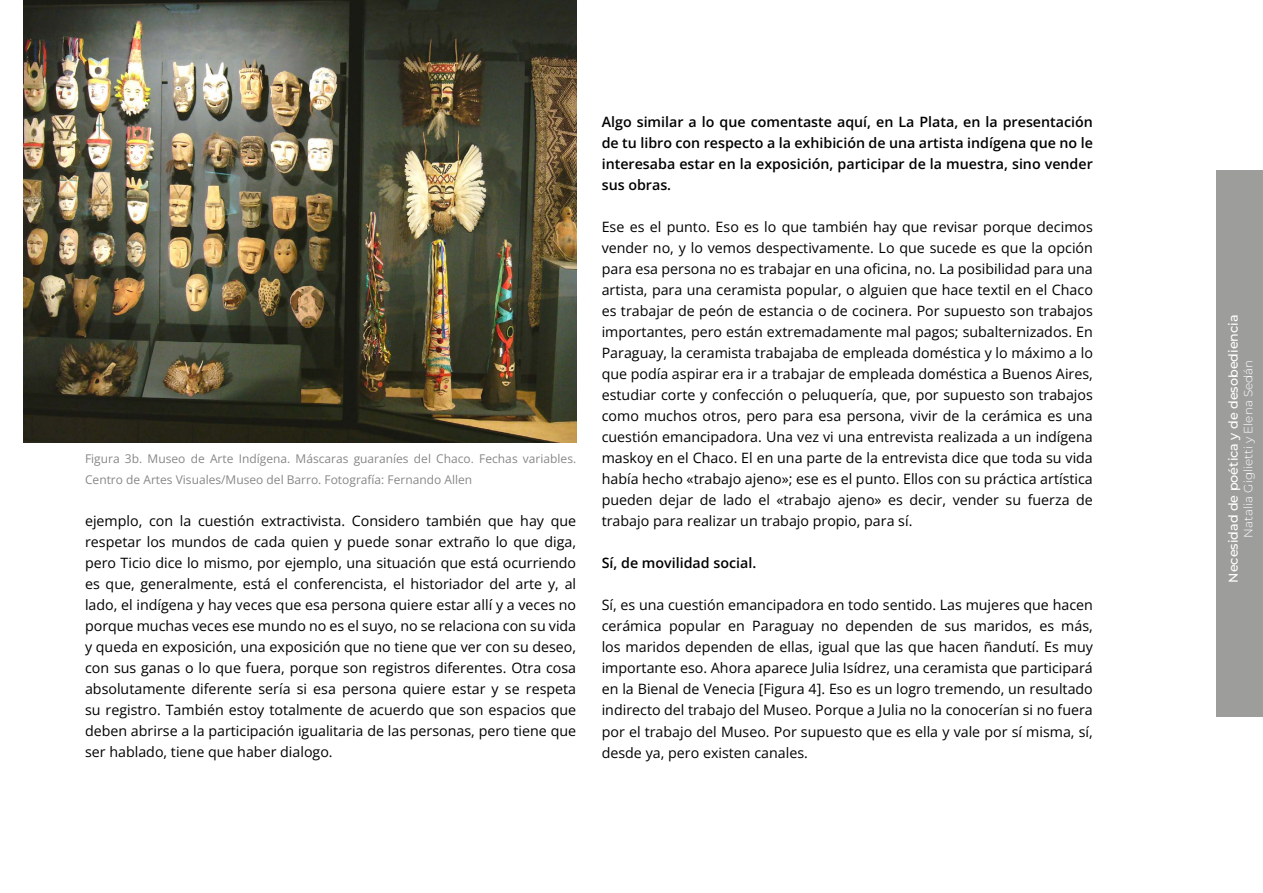
<style>
.page{position:relative;width:1263px;height:893px;background:#fff}
.page>*{position:absolute;margin:0;border:0;box-sizing:border-box;transform-origin:0 0}
.t1{font:14.25px/21px "Open Sans";color:#000;text-align:justify}
.t2{font:600 14.25px/21px "Open Sans";color:#000;text-align:justify}
.t3{font:500 12.75px "Montserrat";color:#fff}
.t4{font:12px/21px "Open Sans";color:#878787}
.t5{font:300 12px "Montserrat";color:#fff}
</style>
<div class="page">
<div style="left:1216px;top:170px;width:47px;height:546px;background:#9d9d9c"></div>
<img style="left:23px;top:0;width:553px;height:442px">
<p class="t4" style="left:85px;top:448px;width:493px">Figura 3b. Museo de Arte Indígena. Máscaras guaraníes del Chaco. Fechas variables.<br>Centro de Artes Visuales/Museo del Barro. Fotografía: Fernando Allen</p>
<p class="t1" style="left:85px;top:510px;width:493px">ejemplo, con la cuestión extractivista. Considero también que hay que respetar los mundos de cada quien y puede sonar extraño lo que diga, pero Ticio dice lo mismo, por ejemplo, una situación que está ocurriendo es que, generalmente, está el conferencista, el historiador del arte y, al lado, el indígena y hay veces que esa persona quiere estar allí y a veces no porque muchas veces ese mundo no es el suyo, no se relaciona con su vida y queda en exposición, una exposición que no tiene que ver con su deseo, con sus ganas o lo que fuera, porque son registros diferentes. Otra cosa absolutamente diferente sería si esa persona quiere estar y se respeta su registro. También estoy totalmente de acuerdo que son espacios que deben abrirse a la participación igualitaria de las personas, pero tiene que ser hablado, tiene que haber dialogo.</p>
<p class="t2" style="left:602px;top:111px;width:493px">Algo similar a lo que comentaste aquí, en La Plata, en la presentación de tu libro con respecto a la exhibición de una artista indígena que no le interesaba estar en la exposición, participar de la muestra, sino vender sus obras.</p>
<p class="t1" style="left:602px;top:216px;width:493px">Ese es el punto. Eso es lo que también hay que revisar porque decimos vender no, y lo vemos despectivamente. Lo que sucede es que la opción para esa persona no es trabajar en una oficina, no. La posibilidad para una artista, para una ceramista popular, o alguien que hace textil en el Chaco es trabajar de peón de estancia o de cocinera. Por supuesto son trabajos importantes, pero están extremadamente mal pagos; subalternizados. En Paraguay, la ceramista trabajaba de empleada doméstica y lo máximo a lo que podía aspirar era ir a trabajar de empleada doméstica a Buenos Aires, estudiar corte y confección o peluquería, que, por supuesto son trabajos como muchos otros, pero para esa persona, vivir de la cerámica es una cuestión emancipadora. Una vez vi una entrevista realizada a un indígena maskoy en el Chaco. El en una parte de la entrevista dice que toda su vida había hecho «trabajo ajeno»; ese es el punto. Ellos con su práctica artística pueden dejar de lado el «trabajo ajeno» es decir, vender su fuerza de trabajo para realizar un trabajo propio, para sí.</p>
<p class="t2" style="left:602px;top:552px;width:156px">Sí, de movilidad social.</p>
<p class="t1" style="left:602px;top:594px;width:493px">Sí, es una cuestión emancipadora en todo sentido. Las mujeres que hacen cerámica popular en Paraguay no dependen de sus maridos, es más, los maridos dependen de ellas, igual que las que hacen ñandutí. Es muy importante eso. Ahora aparece Julia Isídrez, una ceramista que participará en la Bienal de Venecia [Figura 4]. Eso es un logro tremendo, un resultado indirecto del trabajo del Museo. Porque a Julia no la conocerían si no fuera por el trabajo del Museo. Por supuesto que es ella y vale por sí misma, sí, desde ya, pero existen canales.</p>
<p class="t3" style="left:1225px;top:583px;width:270px;rotate:-90deg">Necesidad de poética y de desobediencia</p>
<p class="t5" style="left:1240px;top:538px;width:180px;rotate:-90deg">Natalia Giglietti y Elena Sedán</p>
</div>
